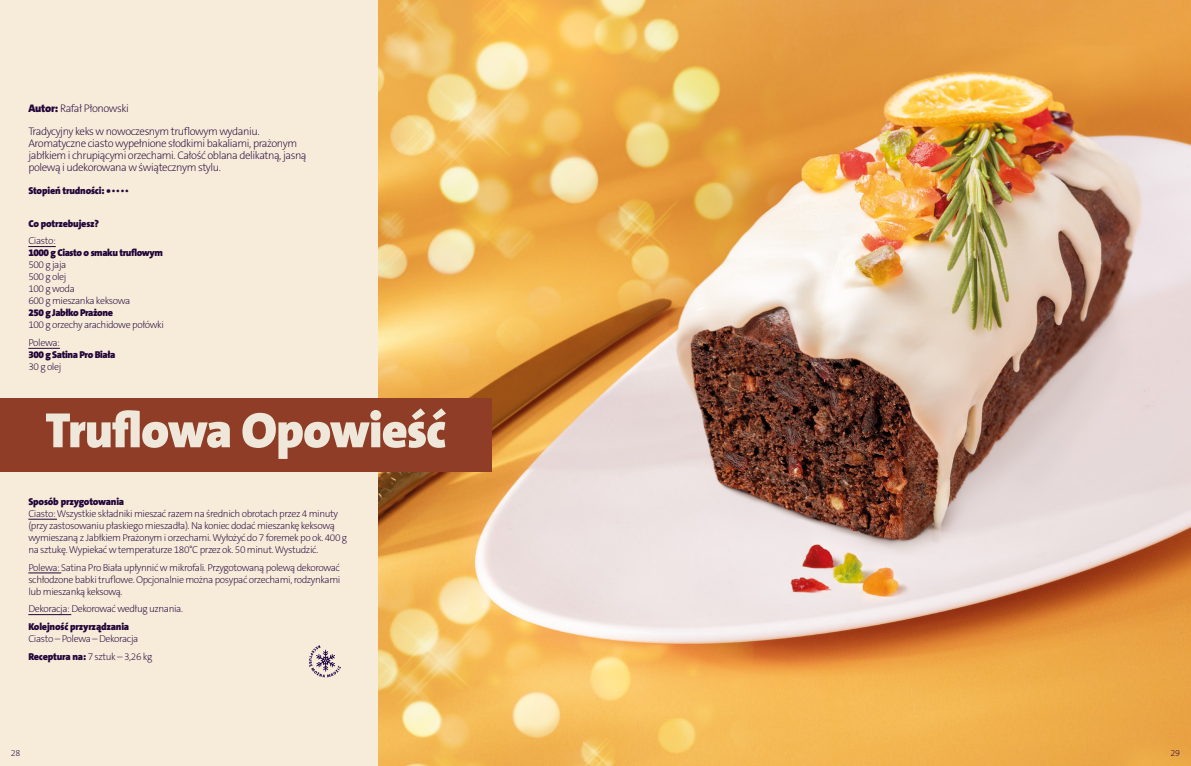
<style>
.page{position:relative;width:1191px;height:766px;background:#fff}
.page>*{position:absolute;margin:0;border:0;box-sizing:border-box;transform-origin:0 0}
.t1{font:900 50px "The Sans C5";letter-spacing:-.02em;color:#eee7da}
.t2{font:200 11px/12px "The Sans C5";letter-spacing:-.04em;color:#220639}
.t3{font:200 10px/12px "The Sans C5";letter-spacing:-.04em;color:#220639}
.t4{font:900 10px "The Sans C5";letter-spacing:-.03em;color:#220639}
.t5{font:200 9px "The Sans C5";color:#220639}
.s1{font-weight:900}
.s2{font-size:7px}
</style>
<div class="page">
<img style="left:377px;top:0;width:814px;height:765px">
<div style="left:0;top:0;width:377px;height:765px;background:#f7ebda"></div>
<div style="left:0;top:398px;width:492px;height:73px;background:#8f3d26"></div>
<svg style="left:28px;top:519px;width:29px;height:1px"></svg>
<hr style="left:28px;top:572px;width:33px;height:1px;background:#220639">
<hr style="left:28px;top:614px;width:43px;height:1px;background:#220639">
<svg style="left:28px;top:246px;width:28px;height:1px"></svg>
<hr style="left:28px;top:348px;width:32px;height:1px;background:#220639">
<svg style="left:309px;top:645px;width:32px;height:32px"></svg>
<p class="t2" style="left:28px;top:96px;width:233px;line-height:23px"><span class="s1">Autor:</span> Rafał Płonowski<br>Tradycyjny keks w nowoczesnym truflowym wydaniu.</p>
<p class="t2" style="left:28px;top:137px;width:280px">Aromatyczne ciasto wypełnione słodkimi bakaliami, prażonym jabłkiem i chrupiącymi orzechami. Całość oblana delikatną, jasną polewą i udekorowana w świątecznym stylu.</p>
<p class="t4" style="left:28px;top:184px;width:102px">Stopień trudności: • <span class="s2">• • • •</span></p>
<p class="t4" style="left:28px;top:217px;width:72px">Co potrzebujesz?</p>
<p class="t3" style="left:28px;top:235px;width:29px">Ciasto:</p>
<p class="t4" style="left:28px;top:246px;width:136px">1000 g Ciasto o smaku truflowym</p>
<p class="t3" style="left:28px;top:259px;width:103px">500 g jaja<br>500 g olej<br>100 g woda<br>600 g mieszanka keksowa</p>
<p class="t4" style="left:28px;top:306px;width:86px">250 g Jabłko Prażone</p>
<p class="t3" style="left:28px;top:316px;width:137px;line-height:17.7px">100 g orzechy arachidowe połówki<br>Polewa:</p>
<p class="t4" style="left:28px;top:348px;width:89px">300 g Satina Pro Biała</p>
<p class="t3" style="left:28px;top:360px;width:34px">30 g olej</p>
<h1 class="t1" style="left:45px;top:398px;width:403px">Truflowa Opowieść</h1>
<p class="t4" style="left:28px;top:495px;width:97px">Sposób przygotowania</p>
<p class="t3" style="left:28px;top:507px;width:320px">Ciasto: Wszystkie składniki mieszać razem na średnich obrotach przez 4 minuty (przy zastosowaniu płaskiego mieszadła). Na koniec dodać mieszankę keksową wymieszaną z Jabłkiem Prażonym i orzechami. Wyłożyć do 7 foremek po ok. 400 g na sztukę. Wypiekać w temperaturze 180°C przez ok. 50 minut. Wystudzić.</p>
<p class="t3" style="left:28px;top:561px;width:313px;text-align:justify">Polewa: Satina Pro Biała upłynnić w mikrofali. Przygotowaną polewą dekorować schłodzone babki truflowe. Opcjonalnie można posypać orzechami, rodzynkami lub mieszanką keksową.</p>
<p class="t3" style="left:28px;top:602px;width:156px">Dekoracja: Dekorować według uznania.</p>
<p class="t4" style="left:28px;top:620px;width:102px">Kolejność przyrządzania</p>
<p class="t3" style="left:28px;top:629px;width:125px;line-height:17.7px">Ciasto – Polewa – Dekoracja<br><span class="s1">Receptura na:</span> 7 sztuk – 3,26 kg</p>
<p class="t5" style="left:11px;top:746px;width:11px">28</p>
<p class="t5" style="left:1170px;top:746px;width:11px">29</p>
</div>
